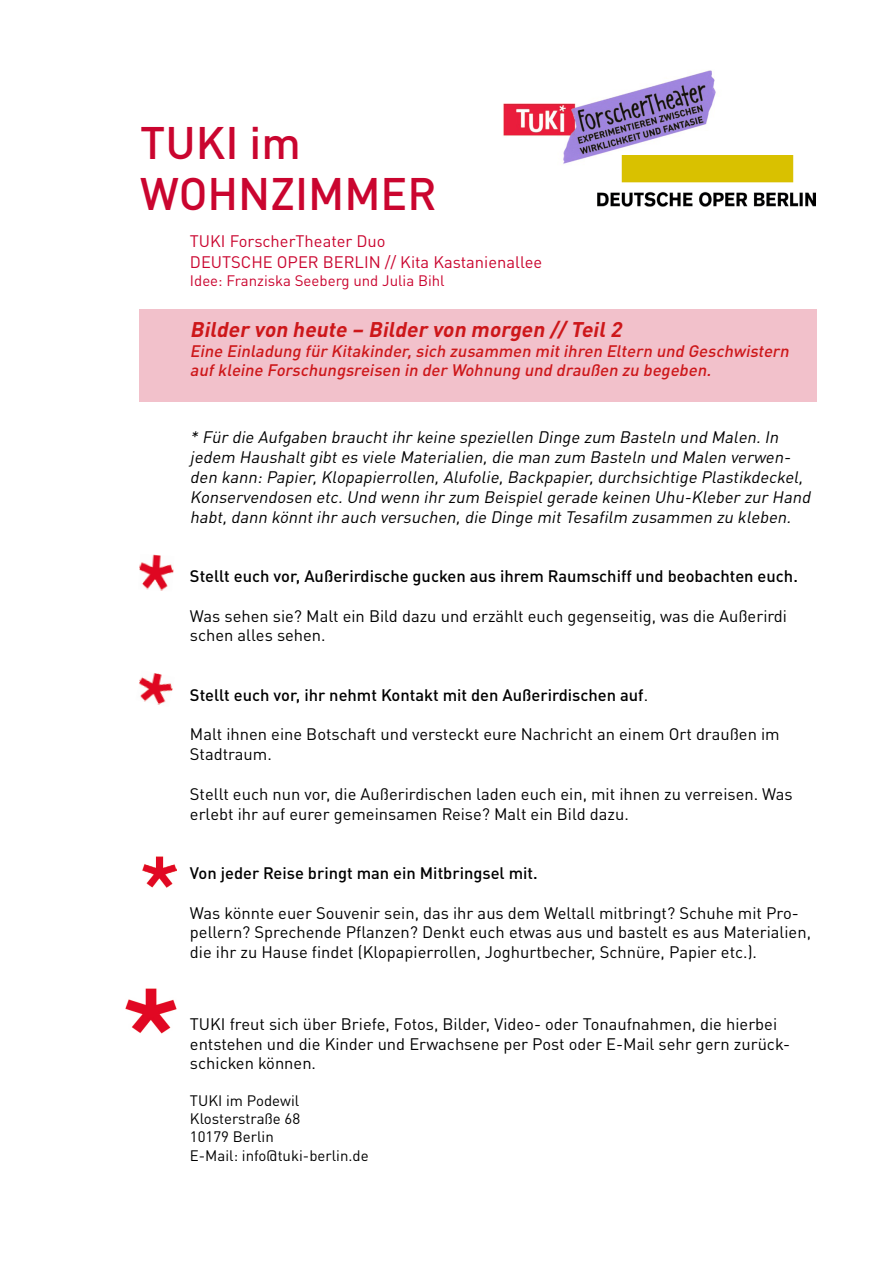
<style>
.page{position:relative;width:893px;height:1263px;background:#fff}
.page>*{position:absolute;margin:0;border:0;box-sizing:border-box;transform-origin:0 0}
.t1{font:500 45px "DINOT";color:#ca052f}
.t2{font:italic 700 21px "DINOT";color:#cd171a}
.t3{font:16.5px/19.8px "DINOT";color:#000}
.t4{font:italic 16.5px/19.8px "DINOT";color:#000}
.t5{font:500 16.5px "DINOT";color:#000}
.t6{font:italic 500 16.5px "DINOT";color:#cd171a}
.t7{font:16.5px/21px "DINOT";color:#ca052f}
.t8{font:15px "DINOT";color:#000}
.t9{font:15px "DINOT";color:#ca052f}
.s1{font-weight:400}
</style>
<div class="page">
<div style="left:139px;top:309px;width:677px;height:92px;background:#f2c1cb"></div>
<img style="left:503px;top:70px;width:213px;height:94px">
<img style="left:139px;top:554px;width:35px;height:37px">
<img style="left:139px;top:673px;width:34px;height:32px">
<img style="left:597px;top:155px;width:219px;height:51px">
<img style="left:142px;top:857px;width:34px;height:30px">
<img style="left:126px;top:989px;width:50px;height:44px">
<p class="t1" style="left:140px;top:108px;width:162px">TUKI im</p>
<p class="t1" style="left:140px;top:159px;width:298px">WOHNZIMMER</p>
<p class="t7" style="left:190px;top:229px;width:354px">TUKI ForscherTheater Duo<br>DEUTSCHE OPER BERLIN // Kita Kastanienallee</p>
<p class="t9" style="left:190px;top:269px;width:256px">Idee: Franziska Seeberg und Julia Bihl</p>
<p class="t2" style="left:190px;top:313px;width:438px">Bildervon heute – Bildervon morgen //Teil2</p>
<p class="t6" style="left:190px;top:338px;width:605px">Eine Einladung fürKitakinder,sich zusammen mitihren Eltern und Geschwistern</p>
<p class="t6" style="left:190px;top:358px;width:527px">aufkleine Forschungsreisen in derWohnung und draußen zu begeben.</p>
<p class="t4" style="left:190px;top:426px;width:626px">* Fürdie Aufgaben brauchtihrkeine speziellen Dinge zum Basteln und Malen.In jedem Haushaltgibtes viele Materialien,die man zum Basteln und Malen verwen&shy;den kann:Papier,Klopapierrollen,Alufolie,Backpapier,durchsichtige Plastikdeckel, Konservendosen etc.Und wenn ihrzum Beispielgerade keinen Uhu-KleberzurHand habt,dann könntihrauch versuchen,die Dinge mitTesafilm zusammen zu kleben.</p>
<p class="t5" style="left:190px;top:563px;width:609px">Stellt euch vor, Außerirdische gucken aus ihrem Raumschiff und beobachten euch.</p>
<p class="t3" style="left:190px;top:605px;width:599px">Was sehen sie? Malt ein Bild dazu und erzählt euch gegenseitig, was die Außerirdi</p>
<p class="t3" style="left:190px;top:624px;width:137px">schen alles sehen.</p>
<p class="t5" style="left:190px;top:682px;width:460px">Stellt euch vor, ihr nehmt Kontakt mit den Außerirdischen auf<span class="s1">.</span></p>
<p class="t3" style="left:190px;top:723px;width:591px">Malt ihnen eine Botschaft und versteckt eure Nachricht an einem Ort draußen im<br>Stadtraum.</p>
<p class="t3" style="left:190px;top:783px;width:604px">Stellt euch nun vor, die Außerirdischen laden euch ein, mit ihnen zu verreisen. Was erlebt ihr auf eurer gemeinsamen Reise? Malt ein Bild dazu.</p>
<p class="t5" style="left:190px;top:860px;width:349px">Von jeder Reise bringt man ein Mitbringsel mit.</p>
<p class="t3" style="left:190px;top:902px;width:623px">Was könnte euer Souvenir sein, das ihr aus dem Weltall mitbringt? Schuhe mit Pro&shy;pellern? Sprechende Pflanzen? Denkt euch etwas aus und bastelt es aus Materialien, die ihr zu Hause findet (Klopapierrollen, Joghurtbecher, Schnüre, Papier etc.).</p>
<p class="t3" style="left:190px;top:1013px;width:602px">TUKI freut sich über Briefe, Fotos, Bilder, Video- oder Tonaufnahmen, die hierbei entstehen und die Kinder und Erwachsene per Post oder E-Mail sehr gern zurück&shy;schicken können.</p>
<p class="t8" style="left:190px;top:1088px;width:111px">TUKI im Podewil</p>
<p class="t8" style="left:190px;top:1106px;width:112px">Klosterstraße 68</p>
<p class="t8" style="left:190px;top:1124px;width:85px">10179 Berlin</p>
<p class="t8" style="left:190px;top:1144px;width:180px">E-Mail: info@tuki-berlin.de</p>
</div>
